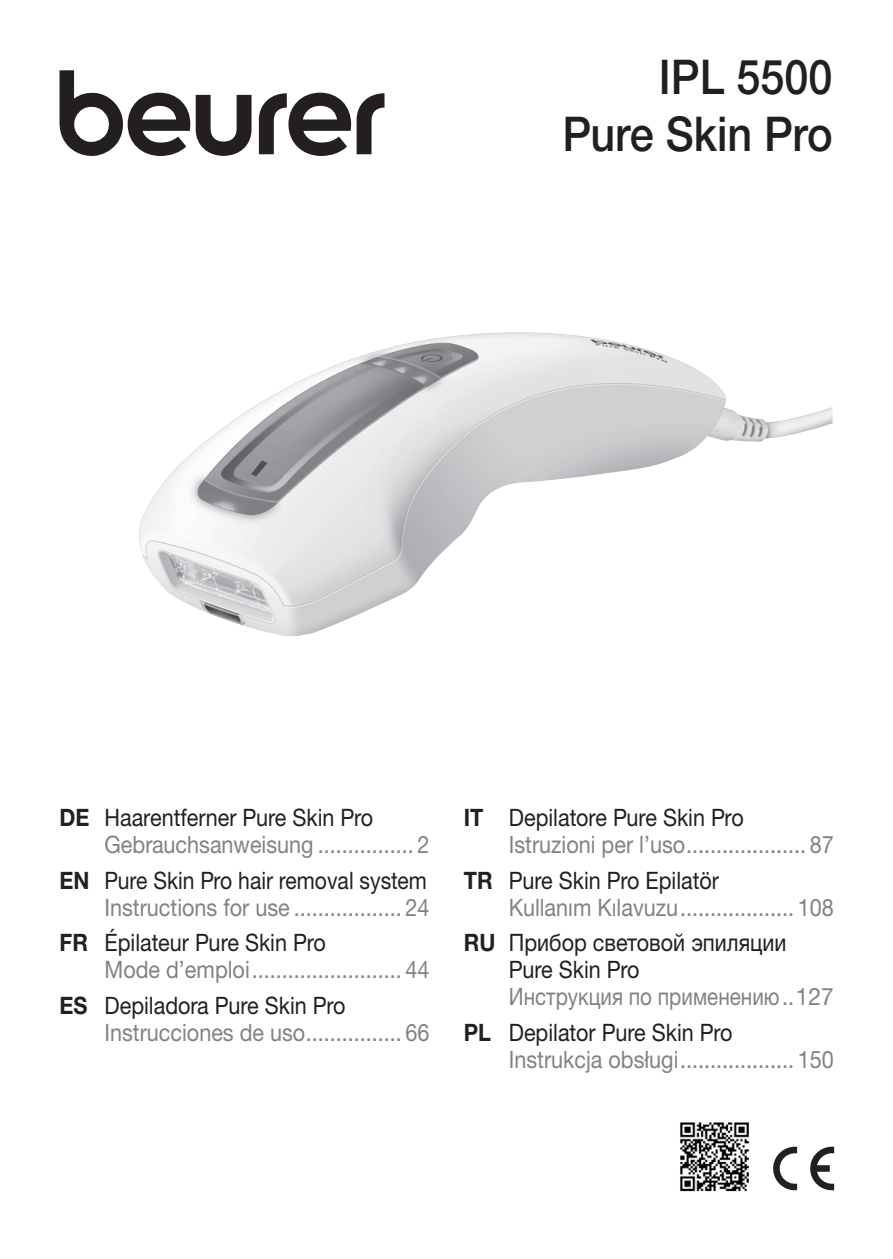
<style>
.page{position:relative;width:893px;height:1259px;background:#fff}
.page>*{position:absolute;margin:0;border:0;box-sizing:border-box;transform-origin:0 0}
.t1{font:500 48px/57.6px "Helvetica Neue LTW1 G";color:#231f20;text-align:right;scale:.9 1}
.t2{font:24px/27px "Helvetica Neue LTW1 G";color:#808285;scale:.9 1}
.t3{font:24px/35.4px "Helvetica Neue LTW1 G";color:#808285;scale:.86 1}
.t4{font:24px/27px "Helvetica Neue LTW1 G";color:#231f20;scale:.9 1}
.s1{font-weight:700;color:#231f20}
.s2{color:#231f20}
.s3{font-weight:700}
</style>
<div class="page">
<svg style="left:773px;top:1146px;width:24px;height:44px"></svg>
<svg style="left:810px;top:1146px;width:24px;height:44px"></svg>
<img style="left:139px;top:332px;width:694px;height:305px">
<svg style="left:60px;top:70px;width:324px;height:86px"></svg>
<img style="left:680px;top:1122px;width:69px;height:70px">
<h1 class="t1" style="left:562px;top:48px;width:302px">IPL 5500<br>Pure Skin Pro</h1>
<p class="t2" style="left:105px;top:804px;width:363px;text-indent:-45px"><span class="s1">DE</span> <span class="s2">Haarentferner Pure Skin Pro<br></span>Gebrauchsanweisung ................ 2</p>
<p class="t2" style="left:60px;top:866px;width:413px;text-align:right"><span class="s1">EN</span> <span class="s2">Pure Skin Pro hair removal system<br></span>Instructions for use .................. 24</p>
<p class="t2" style="left:105px;top:929px;width:363px;text-indent:-45px"><span class="s1">FR</span> <span class="s2">Épilateur Pure Skin Pro<br></span>Mode d’emploi......................... 44</p>
<p class="t2" style="left:105px;top:991px;width:363px;text-indent:-45px"><span class="s1">ES</span> <span class="s2">Depiladora Pure Skin Pro<br></span>Instrucciones de uso................ 66</p>
<p class="t2" style="left:509px;top:804px;width:363px;text-indent:-45px"><span class="s1">IT</span> <span class="s2">Depilatore Pure Skin Pro<br></span>Istruzioni per l’uso.................... 87</p>
<p class="t2" style="left:509px;top:866px;width:363px;text-indent:-45px"><span class="s1">TR</span> <span class="s2">Pure Skin Pro Epilatör<br></span>Kullanım Kılavuzu................... 108</p>
<p class="t4" style="left:509px;top:929px;width:310px;text-indent:-45px"><span class="s3">RU</span> Прибор световой эпиляции<br>Pure Skin Pro</p>
<p class="t3" style="left:464px;top:978px;width:432px;text-indent:45px">Инструкция по применению..127<br><span class="s1">PL</span> <span class="s2">Depilator Pure Skin Pro</span></p>
<p class="t2" style="left:509px;top:1045px;width:363px">Instrukcja obsługi................... 150</p>
</div>
